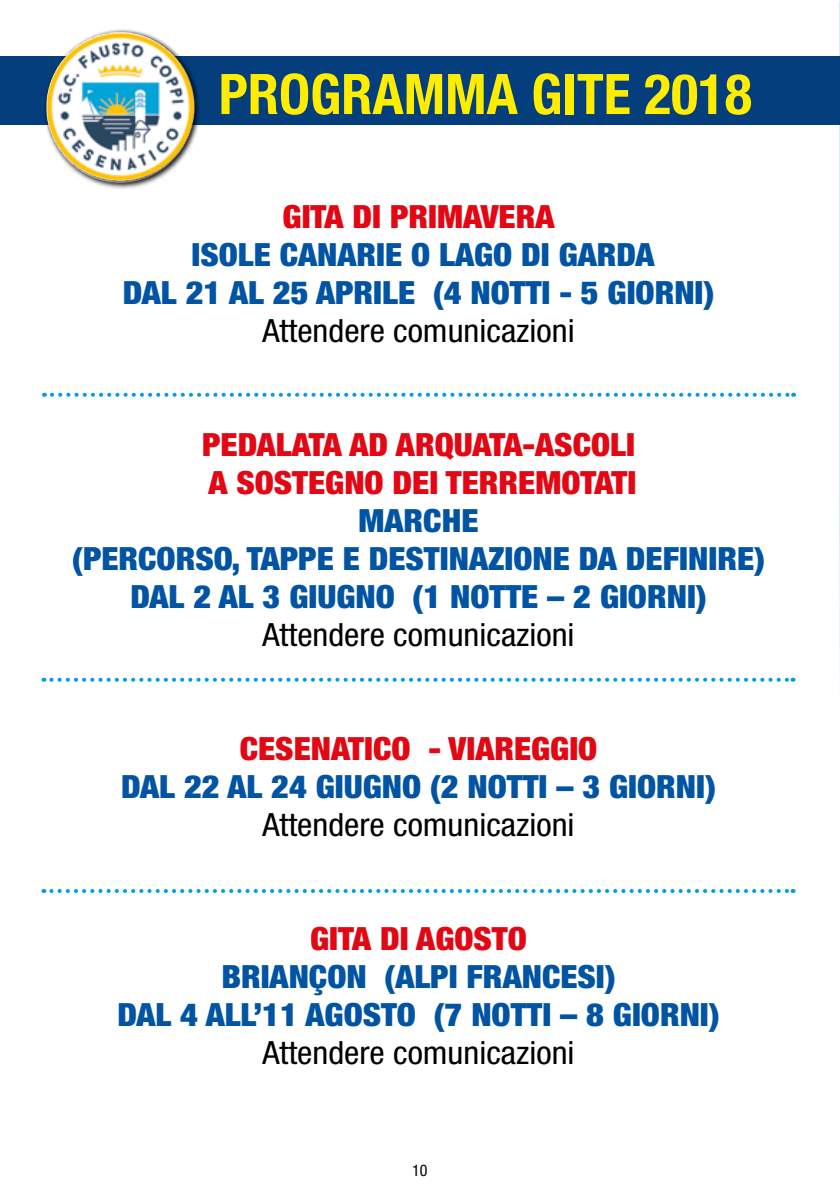
<style>
.page{position:relative;width:840px;height:1191px;background:#fff}
.page>*{position:absolute;margin:0;border:0;box-sizing:border-box;transform-origin:0 0}
.t1{font:700 condensed 56px "Helvetica Neue";color:#ffed00}
.t2{font:900 condensed 32px/38px "Helvetica Neue";color:#0054a3;text-align:center;scale:1.07 1}
.t3{font:900 condensed 32px/38px "Helvetica Neue";color:#e30613;scale:1.07 1}
.t4{font:condensed 32px "Helvetica Neue";color:#000;scale:1.07 1}
.t5{font:condensed 16px "Helvetica Neue";color:#000}
</style>
<div class="page">
<svg style="left:51px;top:889px;width:742px;height:4px"></svg>
<hr style="left:838px;top:1px;width:1px;height:716px;background:#d4edfc">
<div style="left:0;top:56px;width:839px;height:69px;background:#043e7c"></div>
<svg style="left:52px;top:393px;width:741px;height:4px"></svg>
<svg style="left:51px;top:677px;width:742px;height:4px"></svg>
<img style="left:45px;top:29px;width:155px;height:160px">
<h1 class="t1" style="left:218px;top:60px;width:534px">PROGRAMMA GITE 2018</h1>
<p class="t3" style="left:282px;top:197px;width:255px">GITA DI PRIMAVERA</p>
<p class="t2" style="left:123px;top:235px;width:554px">ISOLE CANARIE O LAGO DI GARDA<br>DAL 21 AL 25 APRILE (4 NOTTI - 5 GIORNI)</p>
<p class="t4" style="left:262px;top:312px;width:293px">Attendere comunicazioni</p>
<p class="t3" style="left:202px;top:425px;width:407px">PEDALATA AD ARQUATA-ASCOLI<br>A SOSTEGNO DEI TERREMOTATI</p>
<p class="t2" style="left:72px;top:501px;width:648px">MARCHE<br>(PERCORSO, TAPPE E DESTINAZIONE DA DEFINIRE)<br>DAL 2 AL 3 GIUGNO (1 NOTTE – 2 GIORNI)</p>
<p class="t4" style="left:262px;top:616px;width:293px">Attendere comunicazioni</p>
<p class="t3" style="left:239px;top:729px;width:335px">CESENATICO - VIAREGGIO</p>
<p class="t2" style="left:121px;top:767px;width:557px">DAL 22 AL 24 GIUGNO (2 NOTTI – 3 GIORNI)</p>
<p class="t4" style="left:262px;top:806px;width:293px">Attendere comunicazioni</p>
<p class="t3" style="left:310px;top:919px;width:204px">GITA DI AGOSTO</p>
<p class="t2" style="left:117px;top:957px;width:564px">BRIANÇON (ALPI FRANCESI)<br>DAL 4 ALL’11 AGOSTO (7 NOTTI – 8 GIORNI)</p>
<p class="t4" style="left:262px;top:1034px;width:293px">Attendere comunicazioni</p>
<p class="t5" style="left:412px;top:1161px;width:17px">10</p>
</div>
